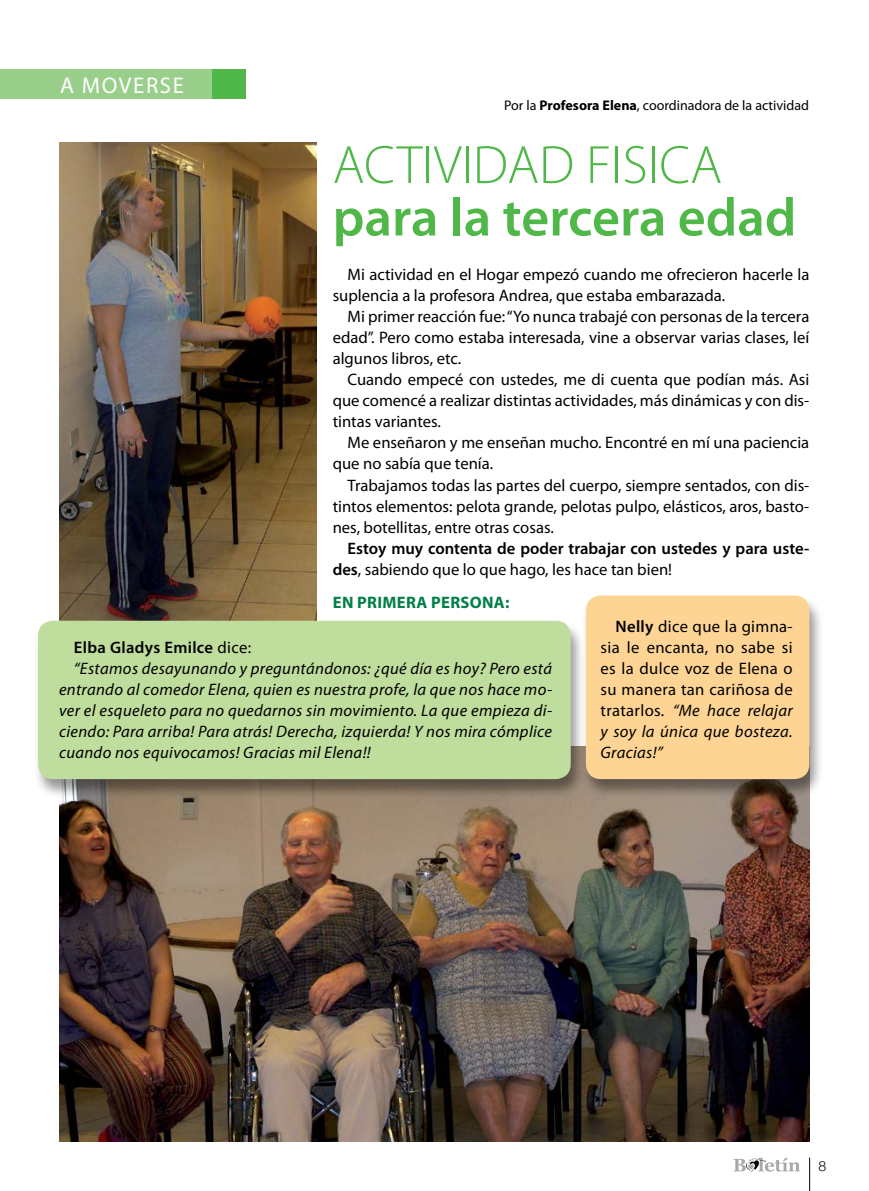
<style>
.page{position:relative;width:869px;height:1191px;background:#fff}
.page>*{position:absolute;margin:0;border:0;box-sizing:border-box;transform-origin:0 0}
.t1{font:600 54.25px "Myriad Pro";color:#50b848}
.t2{font:300 54.25px "Myriad Pro";color:#50b848}
.t3{font:22.75px "Myriad Pro";letter-spacing:.07em;color:#fff}
.t4{font:16.62px/21px "Myriad Pro";color:#000;text-align:justify}
.t5{font:italic 16.62px "Myriad Pro";letter-spacing:.02em;color:#000}
.t6{font:600 16.62px/21px "Myriad Pro";color:#000}
.t7{font:600 16.62px "Myriad Pro";letter-spacing:.02em;color:#000}
.t8{font:700 16.62px "Myriad Pro";letter-spacing:.02em;color:#007f49}
.t9{font:14px "Myriad Pro";color:#000}
.t10{font:300 14px "Helvetica Neue";color:#000}
.s1{font-weight:700}
.s2{font-weight:400}
.s3{font-weight:600}
.s4{font-style:italic}
</style>
<div class="page">
<hr style="left:809px;top:1157px;width:1px;height:34px;background:#000">
<svg style="left:733px;top:1157px;width:66px;height:14px"></svg>
<img style="left:60px;top:799px;width:749px;height:342px">
<img style="left:60px;top:142px;width:256px;height:478px">
<div style="left:580px;top:595px;width:243px;height:204px;background:#000;opacity:.4"></div>
<div style="left:585px;top:595px;width:224px;height:184px;background:#fdd493;border-radius:15px"></div>
<div style="left:33px;top:620px;width:552px;height:179px;background:#000;opacity:.4"></div>
<div style="left:38px;top:620px;width:532px;height:159px;background:#bfdd9c;border-radius:15px"></div>
<div style="left:0;top:69px;width:212px;height:30px;background:#9acf8b"></div>
<div style="left:212px;top:69px;width:33px;height:30px;background:#50b848"></div>
<h2 class="t3" style="left:60px;top:71px;width:125px">a moverse</h2>
<p class="t9" style="left:504px;top:96px;width:306px">Por la <span class="s1">PROFESORA ELENA</span>, coordinadora de la actividad</p>
<h1 class="t2" style="left:332px;top:132px;width:390px">ACTIVIDAD FISICA</h1>
<h1 class="t1" style="left:332px;top:183px;width:465px">para la tercera edad</h1>
<p class="t4" style="left:332px;top:264px;width:478px;text-indent:15px">Mi actividad en el Hogar empezó cuando me ofrecieron hacerle la suplencia a la profesora Andrea, que estaba embarazada.</p>
<p class="t4" style="left:332px;top:306px;width:478px;text-indent:15px">Mi primer reacción fue: “Yo nunca trabajé con personas de la tercera edad”. Pero como estaba interesada, vine a observar varias clases, leí algunos libros, etc.</p>
<p class="t4" style="left:332px;top:369px;width:478px;text-indent:15px">Cuando empecé con ustedes, me di cuenta que podían más. Asi que comencé a realizar distintas actividades, más dinámicas y con dis&shy;tintas variantes.</p>
<p class="t4" style="left:332px;top:432px;width:478px;text-indent:15px">Me enseñaron y me enseñan mucho. Encontré en mí una paciencia que no sabía que tenía.</p>
<p class="t4" style="left:332px;top:474px;width:478px;text-indent:15px">Trabajamos todas las partes del cuerpo, siempre sentados, con dis&shy;tintos elementos: pelota grande, pelotas pulpo, elásticos, aros, basto&shy;nes, botellitas, entre otras cosas.</p>
<p class="t6" style="left:332px;top:537px;width:478px;text-indent:15px">Estoy muy contenta de poder trabajar con ustedes y para uste&shy;des<span class="s2">, sabiendo que lo que hago, les hace tan bien!</span></p>
<p class="t8" style="left:333px;top:593px;width:46px">EN PRIMERA</p>
<p class="t8" style="left:431px;top:593px;width:80px">PERSONA:</p>
<p class="t7" style="left:74px;top:636px;width:179px">Elba Gladys Emilce <span class="s2">dice:</span></p>
<p class="t5" style="left:74px;top:659px;width:479px">“Estamos desayunando y preguntándonos: ¿qué día es hoy? Pero está</p>
<p class="t5" style="left:59px;top:680px;width:494px">entrando al comedor Elena, quien es nuestra profe, la que nos hace mo-</p>
<p class="t5" style="left:59px;top:701px;width:494px">ver el esqueleto para no quedarnos sin movimiento. La que empieza di-</p>
<p class="t5" style="left:59px;top:722px;width:494px">ciendo: Para arriba! Para atrás! Derecha, izquierda! Y nos mira cómplice</p>
<p class="t5" style="left:59px;top:743px;width:313px">cuando nos equivocamos! Gracias mil Elena!!</p>
<p class="t4" style="left:600px;top:615px;width:193px;text-indent:15px"><span class="s3">Nelly</span> dice que la gimna&shy;sia le encanta, no sabe si es la dulce voz de Elena o su manera tan cariñosa de tratarlos. <span class="s4">“Me hace relajar y soy la única que bosteza.<br>Gracias!”</span></p>
<p class="t10" style="left:818px;top:1157px;width:9px">8</p>
</div>
